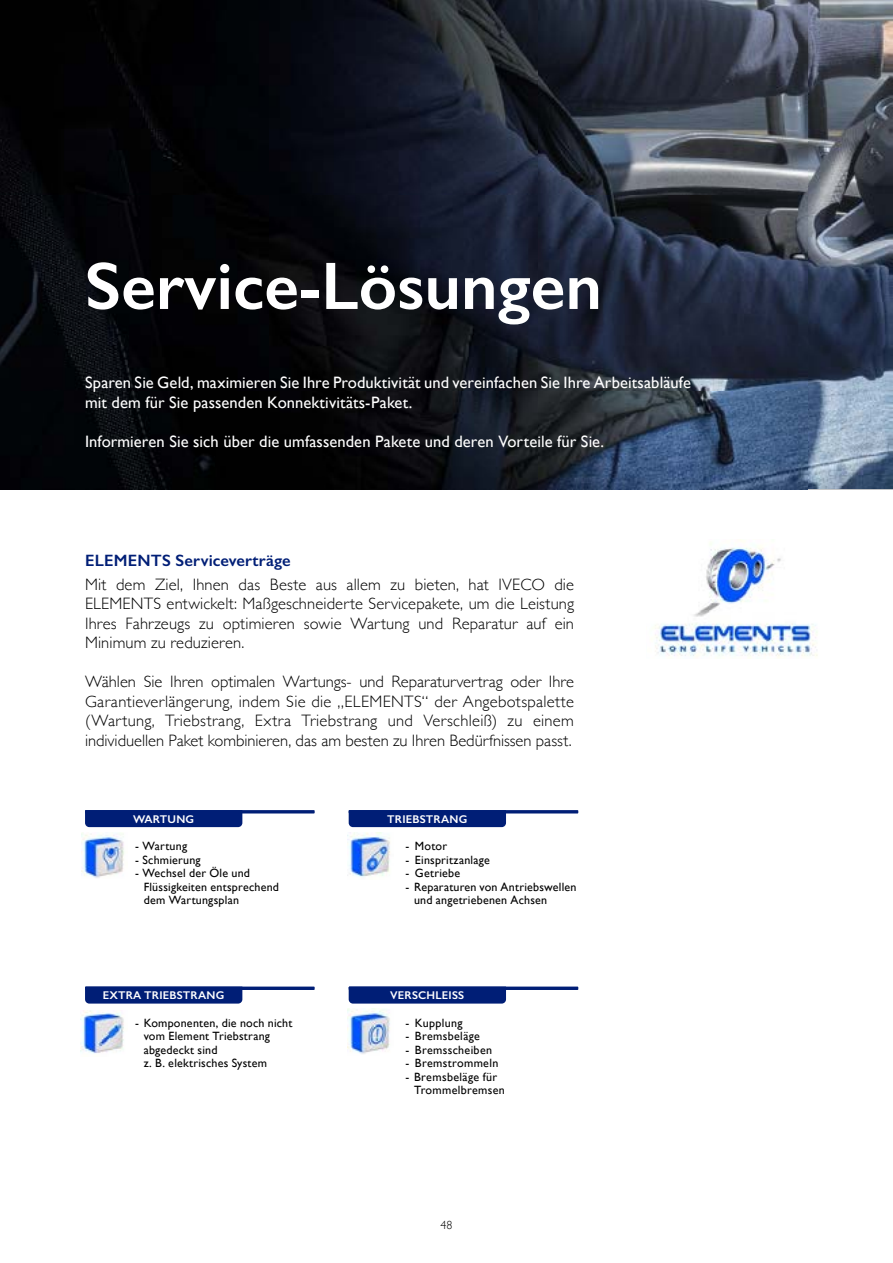
<style>
.page{position:relative;width:893px;height:1263px;background:#fff}
.page>*{position:absolute;margin:0;border:0;box-sizing:border-box;transform-origin:0 0}
.t1{font:600 67.5px "Gill Sans";color:#fff}
.t2{font:300 16.5px/19.5px "Gill Sans";letter-spacing:.005em;color:#000;text-align:justify}
.t3{font:16.5px/19.5px "Gill Sans";letter-spacing:.005em;color:#fff}
.t4{font:600 16.5px "Gill Sans";letter-spacing:.01em;color:#001e76}
.t5{font:12px/13.5px "Gill Sans";letter-spacing:.02em;color:#000}
.t6{font:300 12px "Gill Sans";color:#000}
.t7{font:600 11.25px "Gill Sans";letter-spacing:.02em;color:#fff}
</style>
<div class="page">
<img style="left:808px;top:0;width:85px;height:489px">
<img style="left:0;top:0;width:808px;height:489px">
<hr style="left:85px;top:810px;width:230px;height:3px;background:#001e76">
<div style="left:85px;top:810px;width:157px;height:17px;background:#001e76"></div>
<svg style="left:85px;top:986px;width:230px;height:4px"></svg>
<div style="left:85px;top:986px;width:157px;height:17px;background:#001e76"></div>
<hr style="left:349px;top:810px;width:229px;height:3px;background:#001e76">
<div style="left:349px;top:813px;width:157px;height:14px;background:#001e76"></div>
<svg style="left:349px;top:986px;width:229px;height:4px"></svg>
<div style="left:349px;top:986px;width:157px;height:17px;background:#001e76"></div>
<img style="left:655px;top:539px;width:163px;height:119px">
<img style="left:81px;top:833px;width:43px;height:45px">
<img style="left:81px;top:1010px;width:43px;height:44px">
<img style="left:347px;top:832px;width:43px;height:45px">
<img style="left:347px;top:1009px;width:43px;height:45px">
<h1 class="t1" style="left:85px;top:245px;width:518px">Service-Lösungen</h1>
<p class="t3" style="left:85px;top:372px;width:607px">Sparen Sie Geld, maximieren Sie Ihre Produktivität und vereinfachen Sie Ihre Arbeitsabläufe mit dem für Sie passenden Konnektivitäts-Paket.</p>
<p class="t3" style="left:85px;top:431px;width:520px">Informieren Sie sich über die umfassenden Pakete und deren Vorteile für Sie.</p>
<p class="t4" style="left:85px;top:550px;width:207px">ELEMENTS Serviceverträge</p>
<p class="t2" style="left:85px;top:574px;width:491px">Mit dem Ziel, Ihnen das Beste aus allem zu bieten, hat IVECO die ELEMENTS entwickelt: Maßgeschneiderte Servicepakete, um die Leistung Ihres Fahrzeugs zu optimieren sowie Wartung und Reparatur auf ein Minimum zu reduzieren.</p>
<p class="t2" style="left:85px;top:671px;width:490px">Wählen Sie Ihren optimalen Wartungs- und Reparaturvertrag oder Ihre Garantieverlängerung, indem Sie die „ELEMENTS“ der Angebotspalette (Wartung, Triebstrang, Extra Triebstrang und Verschleiß) zu einem individuellen Paket kombinieren, das am besten zu Ihren Bedürfnissen passt.</p>
<p class="t7" style="left:133px;top:812px;width:63px">WARTUNG</p>
<p class="t7" style="left:387px;top:812px;width:81px">TRIEBSTRANG</p>
<p class="t5" style="left:135px;top:839px;width:53px">- Wartung</p>
<p class="t5" style="left:135px;top:853px;width:67px">- Schmierung</p>
<p class="t5" style="left:144px;top:866px;width:137px;text-indent:-9px">- Wechsel der Öle und<br>Flüssigkeiten entsprechend dem Wartungsplan</p>
<p class="t5" style="left:406px;top:839px;width:43px">- Motor</p>
<p class="t5" style="left:406px;top:853px;width:86px">- Einspritzanlage</p>
<p class="t5" style="left:406px;top:866px;width:56px">- Getriebe</p>
<p class="t5" style="left:414px;top:880px;width:164px;text-indent:-9px">- Reparaturen von Antriebswellen und angetriebenen Achsen</p>
<p class="t7" style="left:103px;top:988px;width:123px">EXTRA TRIEBSTRANG</p>
<p class="t7" style="left:390px;top:988px;width:76px">VERSCHLEISS</p>
<p class="t5" style="left:144px;top:1016px;width:150px;text-indent:-9px">- Komponenten, die noch nicht vom Element Triebstrang abgedeckt sind<br>z. B. elektrisches System</p>
<p class="t5" style="left:406px;top:1016px;width:58px">- Kupplung</p>
<p class="t5" style="left:406px;top:1029px;width:76px">- Bremsbeläge</p>
<p class="t5" style="left:406px;top:1043px;width:88px">- Bremsscheiben</p>
<p class="t5" style="left:406px;top:1056px;width:94px">- Bremstrommeln</p>
<p class="t5" style="left:414px;top:1070px;width:92px;text-indent:-9px">- Bremsbeläge für<br>Trommelbremsen</p>
<p class="t6" style="left:440px;top:1215px;width:14px">48</p>
</div>
